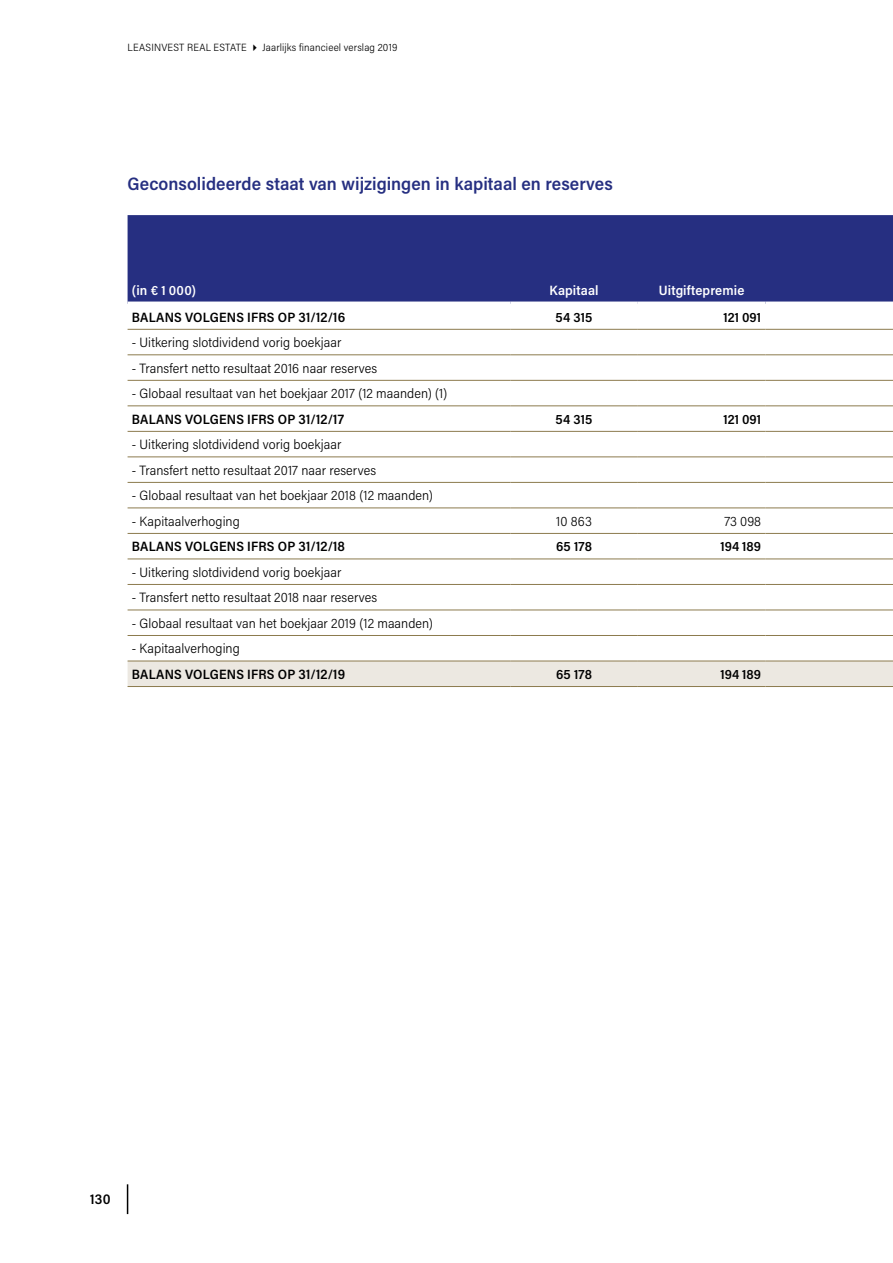
<style>
.page{position:relative;width:893px;height:1263px;background:#fff}
.page>*{position:absolute;margin:0;border:0;box-sizing:border-box;transform-origin:0 0}
.t1{font:600 18px "Acumin Pro Semi Cond";color:#262f81}
.t2{font:600 14.25px "Acumin Pro Semi Cond";color:#000}
.t3{font:300 13.5px "Acumin Pro Semi Cond";letter-spacing:.005em;color:#000}
.t4{font:600 13.5px "Acumin Pro Semi Cond";letter-spacing:.01em;color:#000}
.t5{font:600 13.5px "Acumin Pro Semi Cond";letter-spacing:.01em;color:#fff}
.t6{font:300 10.5px "Acumin Pro Semi Cond";letter-spacing:.015em;color:#000}
</style>
<div class="page">
<div style="left:128px;top:215px;width:765px;height:87px;background:#262f81"></div>
<hr style="left:128px;top:329px;width:382px;height:1px;background:#8c7b4e">
<hr style="left:510px;top:329px;width:128px;height:1px;background:#8c7b4e">
<hr style="left:638px;top:329px;width:127px;height:1px;background:#8c7b4e">
<hr style="left:765px;top:329px;width:128px;height:1px;background:#8c7b4e">
<hr style="left:128px;top:355px;width:382px;height:1px;background:#8c7b4e">
<hr style="left:510px;top:355px;width:128px;height:1px;background:#8c7b4e">
<hr style="left:638px;top:355px;width:127px;height:1px;background:#8c7b4e">
<hr style="left:765px;top:355px;width:128px;height:1px;background:#8c7b4e">
<hr style="left:128px;top:380px;width:382px;height:1px;background:#8c7b4e">
<hr style="left:510px;top:380px;width:128px;height:1px;background:#8c7b4e">
<hr style="left:638px;top:380px;width:127px;height:1px;background:#8c7b4e">
<hr style="left:765px;top:380px;width:128px;height:1px;background:#8c7b4e">
<hr style="left:128px;top:406px;width:382px;height:1px;background:#8c7b4e">
<hr style="left:510px;top:406px;width:128px;height:1px;background:#8c7b4e">
<hr style="left:638px;top:406px;width:127px;height:1px;background:#8c7b4e">
<hr style="left:765px;top:406px;width:128px;height:1px;background:#8c7b4e">
<hr style="left:128px;top:431px;width:382px;height:1px;background:#8c7b4e">
<hr style="left:510px;top:431px;width:128px;height:1px;background:#8c7b4e">
<hr style="left:638px;top:431px;width:127px;height:1px;background:#8c7b4e">
<hr style="left:765px;top:431px;width:128px;height:1px;background:#8c7b4e">
<hr style="left:128px;top:457px;width:382px;height:1px;background:#8c7b4e">
<hr style="left:510px;top:457px;width:128px;height:1px;background:#8c7b4e">
<hr style="left:638px;top:457px;width:127px;height:1px;background:#8c7b4e">
<hr style="left:765px;top:457px;width:128px;height:1px;background:#8c7b4e">
<hr style="left:128px;top:482px;width:382px;height:1px;background:#8c7b4e">
<hr style="left:510px;top:482px;width:128px;height:1px;background:#8c7b4e">
<hr style="left:638px;top:482px;width:127px;height:1px;background:#8c7b4e">
<hr style="left:765px;top:482px;width:128px;height:1px;background:#8c7b4e">
<hr style="left:128px;top:508px;width:382px;height:1px;background:#8c7b4e">
<hr style="left:510px;top:508px;width:128px;height:1px;background:#8c7b4e">
<hr style="left:638px;top:508px;width:127px;height:1px;background:#8c7b4e">
<hr style="left:765px;top:508px;width:128px;height:1px;background:#8c7b4e">
<hr style="left:128px;top:533px;width:382px;height:1px;background:#8c7b4e">
<hr style="left:510px;top:533px;width:128px;height:1px;background:#8c7b4e">
<hr style="left:638px;top:533px;width:127px;height:1px;background:#8c7b4e">
<hr style="left:765px;top:533px;width:128px;height:1px;background:#8c7b4e">
<hr style="left:128px;top:559px;width:382px;height:1px;background:#8c7b4e">
<hr style="left:510px;top:559px;width:128px;height:1px;background:#8c7b4e">
<hr style="left:638px;top:559px;width:127px;height:1px;background:#8c7b4e">
<hr style="left:765px;top:559px;width:128px;height:1px;background:#8c7b4e">
<hr style="left:128px;top:584px;width:382px;height:1px;background:#8c7b4e">
<hr style="left:510px;top:584px;width:128px;height:1px;background:#8c7b4e">
<hr style="left:638px;top:584px;width:127px;height:1px;background:#8c7b4e">
<hr style="left:765px;top:584px;width:128px;height:1px;background:#8c7b4e">
<hr style="left:128px;top:610px;width:382px;height:1px;background:#8c7b4e">
<hr style="left:510px;top:610px;width:128px;height:1px;background:#8c7b4e">
<hr style="left:638px;top:610px;width:127px;height:1px;background:#8c7b4e">
<hr style="left:765px;top:610px;width:128px;height:1px;background:#8c7b4e">
<hr style="left:128px;top:635px;width:382px;height:1px;background:#8c7b4e">
<hr style="left:510px;top:635px;width:128px;height:1px;background:#8c7b4e">
<hr style="left:638px;top:635px;width:127px;height:1px;background:#8c7b4e">
<hr style="left:765px;top:635px;width:128px;height:1px;background:#8c7b4e">
<svg style="left:128px;top:661px;width:765px;height:26px;background:#e6e1d8"></svg>
<hr style="left:127px;top:1184px;width:1px;height:30px;background:#000">
<p class="t6" style="left:128px;top:40px;width:271px">LEASINVEST REAL ESTATE ✔ Jaarlijks financieel verslag 2019</p>
<h1 class="t1" style="left:128px;top:171px;width:487px">Geconsolideerde staat van wijzigingen in kapitaal en reserves</h1>
<p class="t5" style="left:132px;top:281px;width:66px">(in € 1 000)</p>
<p class="t5" style="left:550px;top:281px;width:50px">Kapitaal</p>
<p class="t5" style="left:659px;top:281px;width:87px">Uitgiftepremie</p>
<p class="t4" style="left:132px;top:307px;width:215px">BALANS VOLGENS IFRS OP 31/12/16</p>
<p class="t4" style="left:556px;top:307px;width:38px">54 315</p>
<p class="t4" style="left:723px;top:307px;width:39px">121 091</p>
<p class="t3" style="left:132px;top:333px;width:211px">- Uitkering slotdividend vorig boekjaar</p>
<p class="t3" style="left:132px;top:358px;width:247px">- Transfert netto resultaat 2016 naar reserves</p>
<p class="t3" style="left:132px;top:384px;width:317px">- Globaal resultaat van het boekjaar 2017 (12 maanden) (1)</p>
<p class="t4" style="left:132px;top:409px;width:214px">BALANS VOLGENS IFRS OP 31/12/17</p>
<p class="t4" style="left:556px;top:409px;width:38px">54 315</p>
<p class="t4" style="left:723px;top:409px;width:39px">121 091</p>
<p class="t3" style="left:132px;top:435px;width:211px">- Uitkering slotdividend vorig boekjaar</p>
<p class="t3" style="left:132px;top:461px;width:246px">- Transfert netto resultaat 2017 naar reserves</p>
<p class="t3" style="left:132px;top:486px;width:303px">- Globaal resultaat van het boekjaar 2018 (12 maanden)</p>
<p class="t3" style="left:132px;top:512px;width:110px">- Kapitaalverhoging</p>
<p class="t3" style="left:556px;top:512px;width:37px">10 863</p>
<p class="t3" style="left:724px;top:512px;width:38px">73 098</p>
<p class="t4" style="left:132px;top:537px;width:215px">BALANS VOLGENS IFRS OP 31/12/18</p>
<p class="t4" style="left:556px;top:537px;width:38px">65 178</p>
<p class="t4" style="left:720px;top:537px;width:42px">194 189</p>
<p class="t3" style="left:132px;top:563px;width:211px">- Uitkering slotdividend vorig boekjaar</p>
<p class="t3" style="left:132px;top:588px;width:247px">- Transfert netto resultaat 2018 naar reserves</p>
<p class="t3" style="left:132px;top:614px;width:303px">- Globaal resultaat van het boekjaar 2019 (12 maanden)</p>
<p class="t3" style="left:132px;top:639px;width:110px">- Kapitaalverhoging</p>
<p class="t4" style="left:132px;top:664px;width:215px">BALANS VOLGENS IFRS OP 31/12/19</p>
<p class="t4" style="left:556px;top:664px;width:38px">65 178</p>
<p class="t4" style="left:720px;top:664px;width:42px">194 189</p>
<p class="t2" style="left:90px;top:1189px;width:22px">130</p>
</div>
